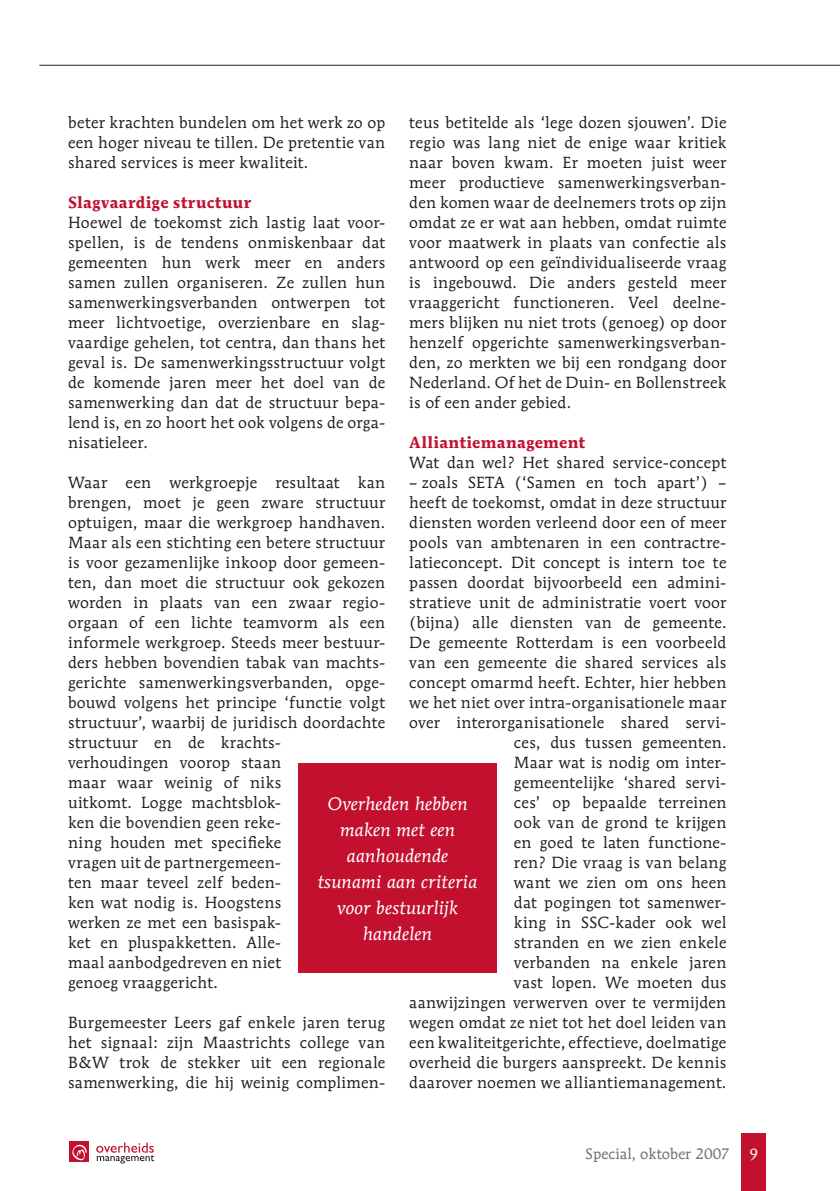
<style>
.page{position:relative;width:840px;height:1191px;background:#fff}
.page>*{position:absolute;margin:0;border:0;box-sizing:border-box;transform-origin:0 0}
.Streamer_1{font:italic 18px/26px "Mendoza Roman";letter-spacing:.01em;color:#fff;text-align:center}
.Artikel_1e_alinea{font:16px/20px "Mendoza Roman";letter-spacing:.02em;color:#231f20;text-align:justify}
.T1{font:700 16px "Mendoza Roman";letter-spacing:.02em;color:#c3102f}
.t1{font:15px "Mendoza Roman";color:#6c6d70}
</style>
<div class="page">
<hr style="left:39px;top:65px;width:800px;height:1px;background:#231f20">
<div style="left:740px;top:1133px;width:25px;height:58px;background:#c3102f"></div>
<div style="left:70px;top:1141px;width:19px;height:20px;background:#c3102f"></div>
<svg style="left:72px;top:1144px;width:15px;height:16px"></svg>
<svg style="left:96px;top:1142px;width:58px;height:21px"></svg>
<div style="left:298px;top:763px;width:198px;height:209px;background:#c3102f"></div>
<p class="Artikel_1e_alinea" style="left:409px;top:112px;width:318px">teus betitelde als ‘lege dozen sjouwen’. Die regio was lang niet de enige waar kritiek naar boven kwam. Er moeten juist weer meer productieve samenwerkingsverban&shy;den komen waar de deelnemers trots op zijn omdat ze er wat aan hebben, omdat ruimte voor maatwerk in plaats van confectie als antwoord op een geïndividualiseerde vraag is ingebouwd. Die anders gesteld meer vraaggericht functioneren. Veel deelne&shy;mers blijken nu niet trots (genoeg) op door henzelf opgerichte samenwerkingsverban&shy;den, zo merkten we bij een rondgang door Nederland. Of het de Duin- en Bollenstreek is of een ander gebied.</p>
<p class="T1" style="left:409px;top:432px;width:177px">Alliantiemanagement</p>
<p class="Artikel_1e_alinea" style="left:409px;top:452px;width:318px">Wat dan wel? Het shared service-concept</p>
<p class="Artikel_1e_alinea" style="left:409px;top:472px;width:318px;text-align:right">– zoals SETA (‘Samen en toch apart’) – heeft de toekomst, omdat in deze structuur diensten worden verleend door een of meer pools van ambtenaren in een contractre&shy;latieconcept. Dit concept is intern toe te passen doordat bijvoorbeeld een admini&shy;stratieve unit de administratie voert voor (bijna) alle diensten van de gemeente.<br>De gemeente Rotterdam is een voorbeeld van een gemeente die shared services als concept omarmd heeft. Echter, hier hebben we het niet over intra-organisationele maar over interorganisationele shared servi&shy;ces, dus tussen gemeenten.<br>Maar wat is nodig om inter-<br>gemeentelijke ‘shared servi-<br>ces’ op bepaalde terreinen<br>ook van de grond te krijgen<br>en goed te laten functione-<br>ren? Die vraag is van belang<br>want we zien om ons heen<br>dat pogingen tot samenwer-<br>king in SSC-kader ook wel<br>stranden en we zien enkele<br>verbanden na enkele jaren<br>vast lopen. We moeten dus<br>aanwijzingen verwerven over te vermijden wegen omdat ze niet tot het doel leiden van een kwaliteitgerichte, effectieve, doelmatige overheid die burgers aanspreekt. De kennis daarover noemen we alliantiemanagement.</p>
<p class="Artikel_1e_alinea" style="left:68px;top:112px;width:318px">beter krachten bundelen om het werk zo op een hoger niveau te tillen. De pretentie van shared services is meer kwaliteit.</p>
<p class="T1" style="left:68px;top:192px;width:185px">Slagvaardige structuur</p>
<p class="Artikel_1e_alinea" style="left:68px;top:212px;width:318px">Hoewel de toekomst zich lastig laat voor&shy;spellen, is de tendens onmiskenbaar dat gemeenten hun werk meer en anders samen zullen organiseren. Ze zullen hun samenwerkingsverbanden ontwerpen tot meer lichtvoetige, overzienbare en slag&shy;vaardige gehelen, tot centra, dan thans het geval is. De samenwerkingsstructuur volgt de komende jaren meer het doel van de samenwerking dan dat de structuur bepa&shy;lend is, en zo hoort het ook volgens de orga&shy;nisatieleer.</p>
<p class="Artikel_1e_alinea" style="left:68px;top:472px;width:318px;text-align:left">Waar een werkgroepje resultaat kan brengen, moet je geen zware structuur optuigen, maar die werkgroep handhaven.<br>Maar als een stichting een betere structuur is voor gezamenlijke inkoop door gemeen&shy;ten, dan moet die structuur ook gekozen worden in plaats van een zwaar regio&shy;orgaan of een lichte teamvorm als een informele werkgroep. Steeds meer bestuur&shy;ders hebben bovendien tabak van machts&shy;gerichte samenwerkingsverbanden, opge&shy;bouwd volgens het principe ‘functie volgt structuur’, waarbij de juridisch doordachte structuur en de krachts&shy;verhoudingen voorop staan<br>maar waar weinig of niks<br>uitkomt. Logge machtsblok-<br>ken die bovendien geen reke-<br>ning houden met specifieke<br>vragen uit de partnergemeen-<br>ten maar teveel zelf beden-<br>ken wat nodig is. Hoogstens<br>werken ze met een basispak-<br>ket en pluspakketten. Alle-<br>maal aanbodgedreven en niet<br>genoeg vraaggericht.</p>
<p class="Artikel_1e_alinea" style="left:68px;top:1012px;width:318px">Burgemeester Leers gaf enkele jaren terug het signaal: zijn Maastrichts college van B&amp;W trok de stekker uit een regionale samenwerking, die hij weinig complimen-</p>
<p class="Streamer_1" style="left:317px;top:790px;width:161px">Overheden hebben maken met een aanhoudende tsunami aan criteria voor bestuurlijk handelen</p>
<p class="t1" style="left:585px;top:1144px;width:145px">Special, oktober 2007</p>
</div>
